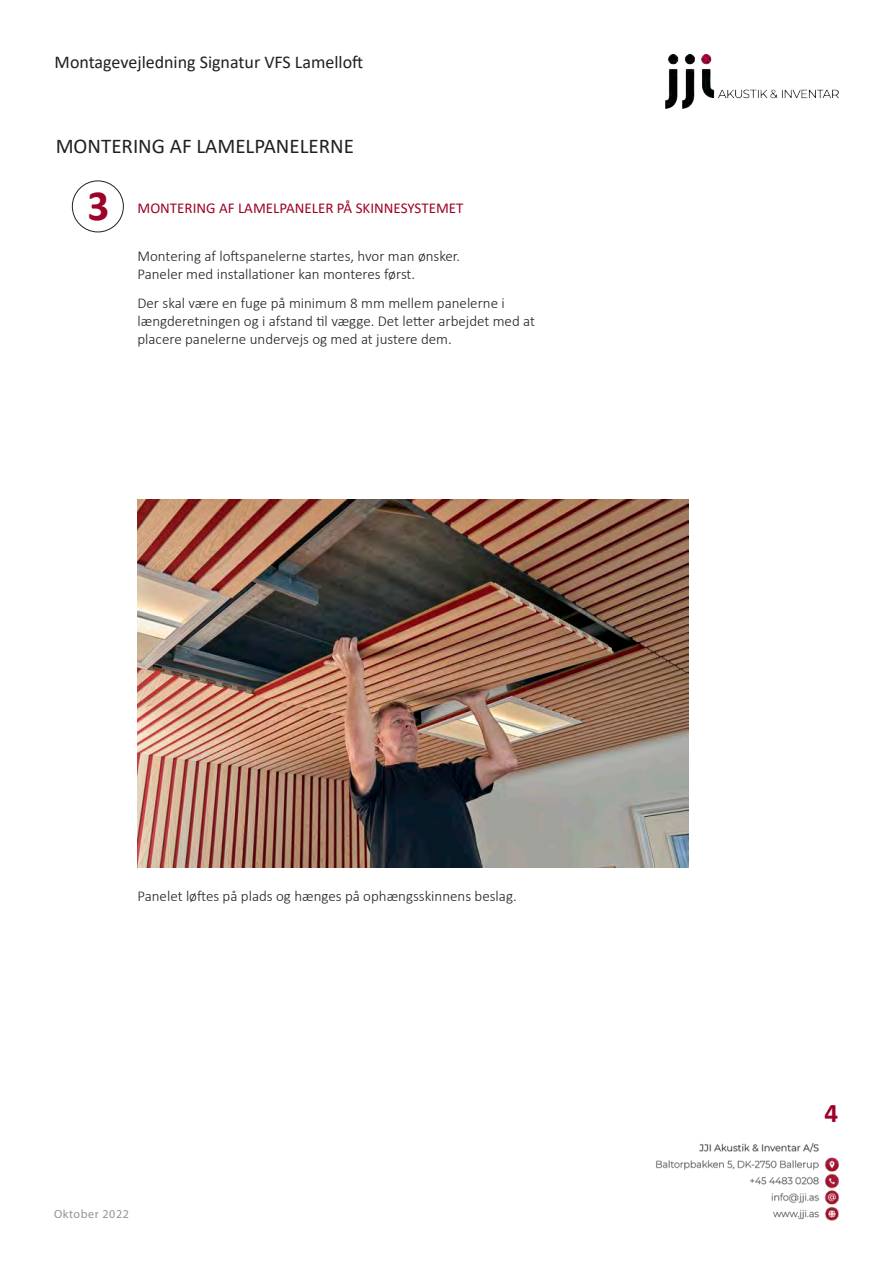
<style>
.page{position:relative;width:893px;height:1263px;background:#fff}
.page>*{position:absolute;margin:0;border:0;box-sizing:border-box;transform-origin:0 0}
.t1{font:700 43.2px "Calibri";color:#9d0228}
.t2{font:700 27px "Calibri";color:#9d0228}
.INDHOLD{font:21px "Calibri";color:#231f20}
.t3{font:18px "Calibri";color:#231f20}
.Datablad_brødtekst{font:300 15px/18px "Calibri";color:#231f20}
.Brødtekst{font:15px "Calibri";color:#9d0228}
.t4{font:12px "Myriad Pro";letter-spacing:.05em;color:#919396}
</style>
<div class="page">
<img style="left:665px;top:54px;width:173px;height:54px">
<img style="left:656px;top:1143px;width:182px;height:77px">
<img style="left:138px;top:500px;width:551px;height:368px">
<div style="left:72px;top:181px;width:52px;height:51px;border:1px solid #231f20;border-radius:50%"></div>
<p class="t3" style="left:55px;top:49px;width:310px">Montagevejledning Signatur VFS Lamelloft</p>
<p class="INDHOLD" style="left:56px;top:131px;width:300px">MONTERING AF LAMELPANELERNE</p>
<p class="t1" style="left:87px;top:175px;width:23px">3</p>
<p class="Brødtekst" style="left:138px;top:197px;width:327px">MONTERING AF LAMELPANELER PÅ SKINNESYSTEMET</p>
<p class="Datablad_brødtekst" style="left:137px;top:247px;width:324px">Montering af loftspanelerne startes, hvor man ønsker.<br>Paneler med installationer kan monteres først.</p>
<p class="Datablad_brødtekst" style="left:137px;top:294px;width:399px">Der skal være en fuge på minimum 8 mm mellem panelerne i længderetningen og i afstand til vægge. Det letter arbejdet med at placere panelerne undervejs og med at justere dem.</p>
<p class="Datablad_brødtekst" style="left:137px;top:887px;width:381px">Panelet løftes på plads og hænges på ophængsskinnens beslag.</p>
<p class="t4" style="left:54px;top:1206px;width:76px">Oktober 2022</p>
<h2 class="t2" style="left:825px;top:1093px;width:15px">4</h2>
</div>
